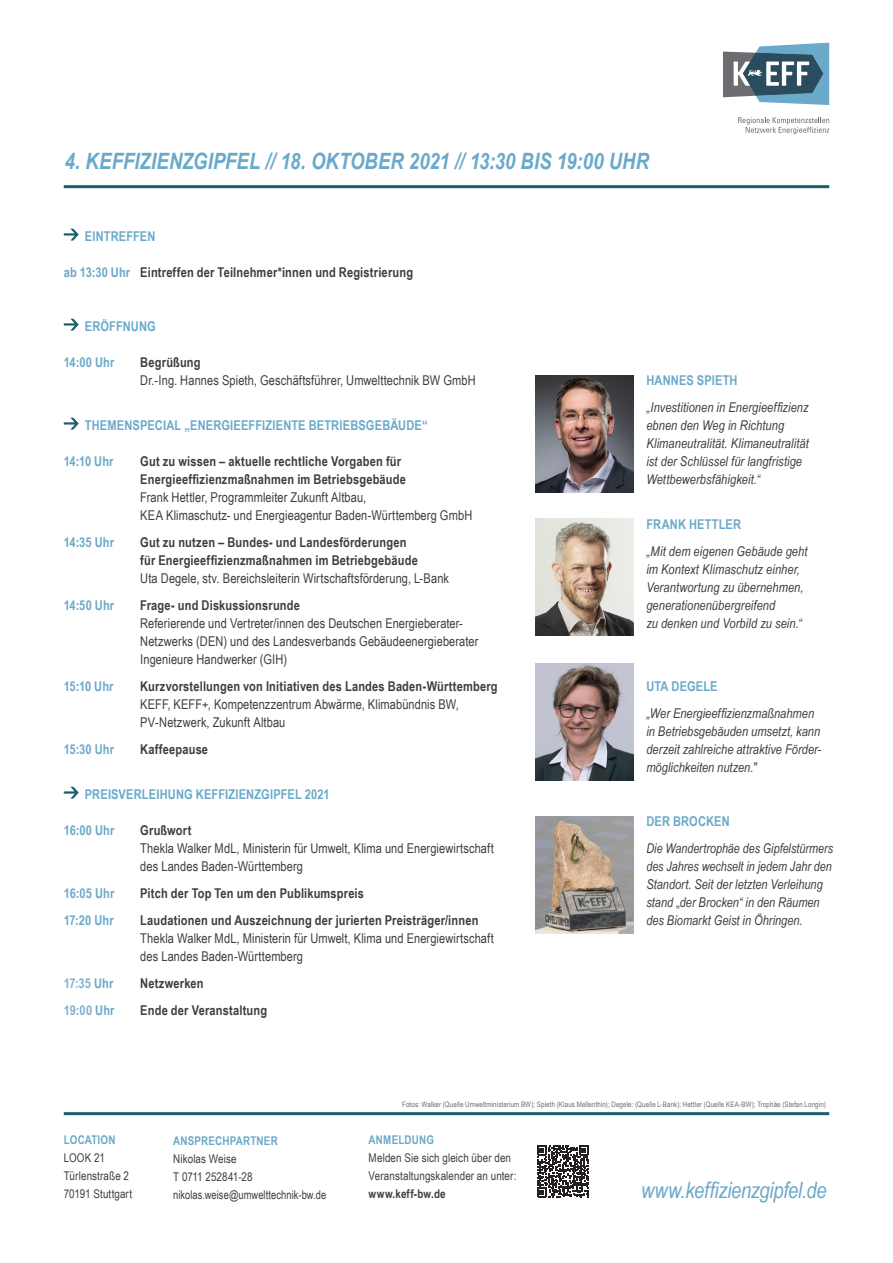
<style>
.page{position:relative;width:893px;height:1263px;background:#fff}
.page>*{position:absolute;margin:0;border:0;box-sizing:border-box;transform-origin:0 0}
.KEFF_Subheadline_15p{font:italic 700 22.5px "Arial Narrow";letter-spacing:.005em;color:#6aa9c9}
.KEFF_Rubrik{font:italic 22.5px "Arial Narrow";letter-spacing:-.015em;color:#6aa9c9}
.KEFF_Fließtext_9pt_B{font:13.5px/18px "Arial Narrow";letter-spacing:.005em;color:#3e3e3f}
.KEFF_Fließtext{font:italic 13.5px/18px "Arial Narrow";letter-spacing:.005em;color:#3e3e3f}
.KEFF_Fließtext_9pt_B-2{font:700 13.5px/18px "Arial Narrow";letter-spacing:.015em;color:#3e3e3f}
.KEFF_Fließtext_9pt_B-3{font:700 13.5px "Arial Narrow";letter-spacing:.01em;color:#6aa9c9}
.KEFF_Fließtext-2{font:700 13.5px "Arial Narrow";letter-spacing:.01em;color:#6aa9c9}
.KEFF_Fließtext_9pt_B-4{font:700 13.5px "Arial Narrow";letter-spacing:.01em;color:#7fb1cb}
.KEFF_Subheadline_15p-2{font:12px/18px "Arial Narrow";letter-spacing:.01em;color:#3e3e3f}
.KEFF_Subheadline_15p-3{font:700 12px "Arial Narrow";letter-spacing:.015em;color:#6aa9c9}
.t1{font:7.5px "Arial Narrow";letter-spacing:.02em;color:#6c6d70}
.s1{color:#6aa9c9}
.s2{font-weight:700}
.s3{font-weight:400}
.s4{font-style:normal}
.s5{font-weight:700;color:#6aa9c9}
</style>
<div class="page">
<hr style="left:64px;top:185px;width:765px;height:3px;background:#1c5d6e">
<svg style="left:64px;top:229px;width:15px;height:12px"></svg>
<svg style="left:64px;top:319px;width:15px;height:12px"></svg>
<svg style="left:64px;top:418px;width:15px;height:12px"></svg>
<svg style="left:64px;top:787px;width:15px;height:12px"></svg>
<svg style="left:537px;top:1145px;width:52px;height:52px"></svg>
<img style="left:536px;top:519px;width:98px;height:117px">
<img style="left:536px;top:663px;width:98px;height:117px">
<svg style="left:723px;top:43px;width:106px;height:62px"></svg>
<svg style="left:738px;top:117px;width:91px;height:17px"></svg>
<hr style="left:64px;top:1112px;width:765px;height:3px;background:#1c5d6e">
<img style="left:536px;top:375px;width:98px;height:117px">
<img style="left:536px;top:817px;width:98px;height:117px">
<p class="KEFF_Subheadline_15p" style="left:65px;top:144px;width:586px">4. KEFFIZIENZGIPFEL // 18. OKTOBER 2021 // 13:30 BIS 19:00 UHR</p>
<p class="KEFF_Fließtext_9pt_B-3" style="left:85px;top:226px;width:72px">EINTREFFEN</p>
<p class="KEFF_Fließtext_9pt_B-2" style="left:64px;top:262px;width:351px"><span class="s1">ab 13:30 Uhr</span> Eintreffen der Teilnehmer*innen und Registrierung</p>
<p class="KEFF_Fließtext_9pt_B-3" style="left:85px;top:316px;width:72px">ERÖFFNUNG</p>
<p class="KEFF_Fließtext_9pt_B-3" style="left:64px;top:352px;width:52px">14:00 Uhr</p>
<p class="KEFF_Fließtext_9pt_B" style="left:140px;top:352px;width:337px"><span class="s2">Begrüßung<br></span>Dr.-Ing. Hannes Spieth, Geschäftsführer, Umwelttechnik BW GmbH</p>
<p class="KEFF_Fließtext_9pt_B-3" style="left:85px;top:415px;width:344px">THEMENSPECIAL „ENERGIEEFFIZIENTE BETRIEBSGEBÄUDE“</p>
<p class="KEFF_Fließtext_9pt_B-3" style="left:64px;top:451px;width:51px">14:10 Uhr</p>
<p class="KEFF_Fließtext_9pt_B" style="left:140px;top:451px;width:334px"><span class="s2">Gut zu wissen – aktuelle rechtliche Vorgaben für Energieeffizienzmaßnahmen im Betriebsgebäude<br></span>Frank Hettler, Programmleiter Zukunft Altbau,<br>KEA Klimaschutz- und Energieagentur Baden-Württemberg GmbH</p>
<p class="KEFF_Fließtext_9pt_B-3" style="left:64px;top:532px;width:52px">14:35 Uhr</p>
<p class="KEFF_Fließtext_9pt_B-2" style="left:140px;top:532px;width:310px">Gut zu nutzen – Bundes- und Landesförderungen<br>für Energieeffizienzmaßnahmen im Betriebgebäude<br><span class="s3">Uta Degele, stv. Bereichsleiterin Wirtschaftsförderung, L-Bank</span></p>
<p class="KEFF_Fließtext_9pt_B-3" style="left:64px;top:595px;width:52px">14:50 Uhr</p>
<p class="KEFF_Fließtext_9pt_B" style="left:140px;top:595px;width:340px"><span class="s2">Frage- und Diskussionsrunde<br></span>Referierende und Vertreter/innen des Deutschen Energieberater-Netzwerks (DEN) und des Landesverbands Gebäudeenergieberater Ingenieure Handwerker (GIH)</p>
<p class="KEFF_Fließtext_9pt_B-3" style="left:64px;top:676px;width:51px">15:10 Uhr</p>
<p class="KEFF_Fließtext_9pt_B" style="left:140px;top:676px;width:359px"><span class="s2">Kurzvorstellungen von Initiativen des Landes Baden-Württemberg<br></span>KEFF, KEFF+, Kompetenzzentrum Abwärme, Klimabündnis BW,<br>PV-Netzwerk, Zukunft Altbau</p>
<p class="KEFF_Fließtext_9pt_B-3" style="left:64px;top:739px;width:52px">15:30 Uhr</p>
<p class="KEFF_Fließtext_9pt_B-2" style="left:140px;top:739px;width:69px">Kaffeepause</p>
<p class="KEFF_Fließtext_9pt_B-3" style="left:85px;top:784px;width:246px">PREISVERLEIHUNG KEFFIZIENZGIPFEL 2021</p>
<p class="KEFF_Fließtext_9pt_B-3" style="left:64px;top:820px;width:52px">16:00 Uhr</p>
<p class="KEFF_Fließtext_9pt_B" style="left:140px;top:820px;width:355px"><span class="s2">Grußwort<br></span>Thekla Walker MdL, Ministerin für Umwelt, Klima und Energiewirtschaft des Landes Baden-Württemberg</p>
<p class="KEFF_Fließtext_9pt_B-3" style="left:64px;top:883px;width:52px">16:05 Uhr</p>
<p class="KEFF_Fließtext_9pt_B-2" style="left:140px;top:883px;width:225px">Pitch der Top Ten um den Publikumspreis</p>
<p class="KEFF_Fließtext_9pt_B-3" style="left:64px;top:910px;width:51px">17:20 Uhr</p>
<p class="KEFF_Fließtext_9pt_B" style="left:140px;top:910px;width:355px"><span class="s2">Laudationen und Auszeichnung der jurierten Preisträger/innen<br></span>Thekla Walker MdL, Ministerin für Umwelt, Klima und Energiewirtschaft des Landes Baden-Württemberg</p>
<p class="KEFF_Fließtext_9pt_B-4" style="left:64px;top:973px;width:51px">17:35 <span class="s1">Uhr</span></p>
<p class="KEFF_Fließtext_9pt_B-2" style="left:140px;top:973px;width:65px">Netzwerken</p>
<p class="KEFF_Fließtext_9pt_B-4" style="left:64px;top:1000px;width:52px">19:00 <span class="s1">Uhr</span></p>
<p class="KEFF_Fließtext_9pt_B-2" style="left:140px;top:1000px;width:128px">Ende der Veranstaltung</p>
<p class="KEFF_Fließtext-2" style="left:646px;top:370px;width:93px">HANNES SPIETH</p>
<p class="KEFF_Fließtext" style="left:646px;top:398px;width:164px">„Investitionen in Energieeffizienz ebnen den Weg in Richtung<br>Klimaneutralität. Klimaneutralität ist der Schlüssel für langfristige<br>Wettbewerbsfähigkeit.“</p>
<p class="KEFF_Fließtext-2" style="left:646px;top:514px;width:96px">FRANK HETTLER</p>
<p class="KEFF_Fließtext" style="left:646px;top:542px;width:163px">„Mit dem eigenen Gebäude geht im Kontext Klimaschutz einher,<br>Verantwortung zu übernehmen, generationenübergreifend<br>zu denken und Vorbild zu sein.“</p>
<p class="KEFF_Fließtext-2" style="left:646px;top:676px;width:73px">UTA DEGELE</p>
<p class="KEFF_Fließtext" style="left:646px;top:704px;width:176px">„Wer Energieeffizienzmaßnahmen in Betriebsgebäuden umsetzt, kann derzeit zahlreiche attraktive Förder&shy;möglichkeiten nutzen."</p>
<p class="KEFF_Fließtext-2" style="left:646px;top:811px;width:85px">DER BROCKEN</p>
<p class="KEFF_Fließtext" style="left:646px;top:839px;width:188px">Die Wandertrophäe des Gipfelstürmers des Jahres wechselt in jedem Jahr den Standort. Seit der letzten Verleihung stand <span class="s4">„</span>der Brocken“ in den Räumen des Biomarkt Geist in Öhringen.</p>
<p class="t1" style="left:402px;top:1099px;width:425px">Fotos: Walker (Quelle Umweltministerium BW); Spieth (Klaus Mellenthin); Degele: (Quelle L-Bank); Hettler (Quelle KEA-BW); Trophäe (Stefan Longin)</p>
<p class="KEFF_Subheadline_15p-3" style="left:64px;top:1131px;width:53px">LOCATION</p>
<p class="KEFF_Subheadline_15p-2" style="left:64px;top:1148px;width:67px">LOOK 21<br>Türlenstraße 2</p>
<p class="KEFF_Subheadline_15p-2" style="left:64px;top:1184px;width:70px">70191 Stuttgart</p>
<p class="KEFF_Rubrik" style="left:641px;top:1174px;width:187px">www.keffizienzgipfel.de</p>
<p class="KEFF_Subheadline_15p-2" style="left:369px;top:1130px;width:149px"><span class="s5">ANMELDUNG<br></span>Melden Sie sich gleich über den<br>Veranstaltungskalender an unter: <span class="s2">www.keff-bw.de</span></p>
<p class="KEFF_Subheadline_15p-3" style="left:173px;top:1132px;width:106px">ANSPRECHPARTNER</p>
<p class="KEFF_Subheadline_15p-2" style="left:173px;top:1149px;width:155px">Nikolas Weise<br>T 0711 252841-28 nikolas.weise@umwelttechnik-bw.de</p>
</div>
